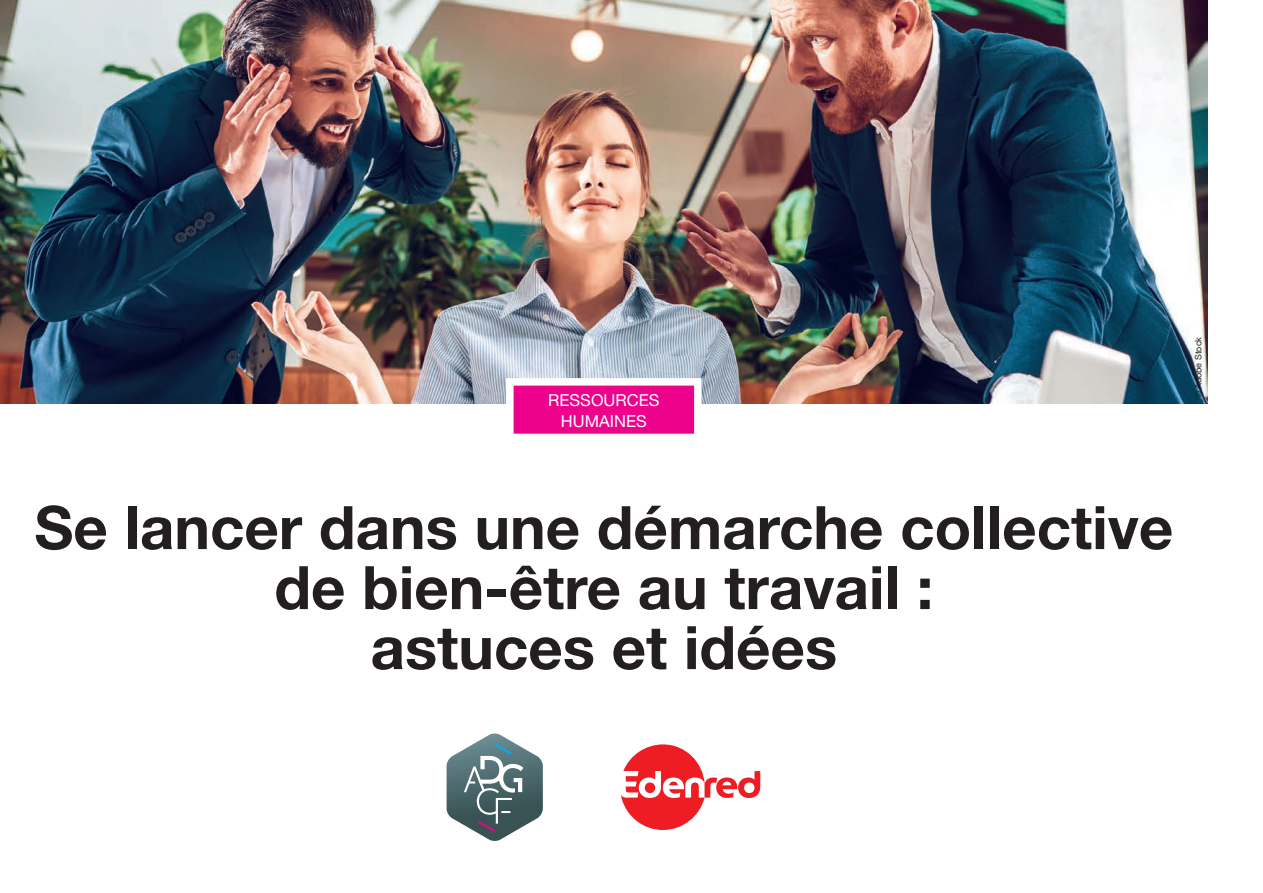
<style>
.page{position:relative;width:1263px;height:893px;background:#fff}
.page>*{position:absolute;margin:0;border:0;box-sizing:border-box;transform-origin:0 0}
.t1{font:700 60px/60px "Helvetica Neue LT Std";color:#231f20;text-align:center}
.t2{font:16.5px/21px "Helvetica Neue LT Std";color:#fff;text-align:center}
.t3{font:9px "Helvetica Neue LT Std";color:#231f20}
</style>
<div class="page">
<img style="left:0;top:0;width:1208px;height:404px">
<svg style="left:447px;top:733px;width:96px;height:108px"></svg>
<svg style="left:621px;top:744px;width:139px;height:86px"></svg>
<svg style="left:502px;top:374px;width:203px;height:60px"></svg>
<p class="t2" style="left:548px;top:389px;width:113px">RESSOURCES<br>HUMAINES</p>
<p class="t3" style="left:1193px;top:398px;width:62px;rotate:-90deg">© Adobe Stock</p>
<p class="t1" style="left:34px;top:496px;width:1140px">Se lancer dans une démarche collective de bien-être au travail :<br>astuces et idées</p>
</div>
